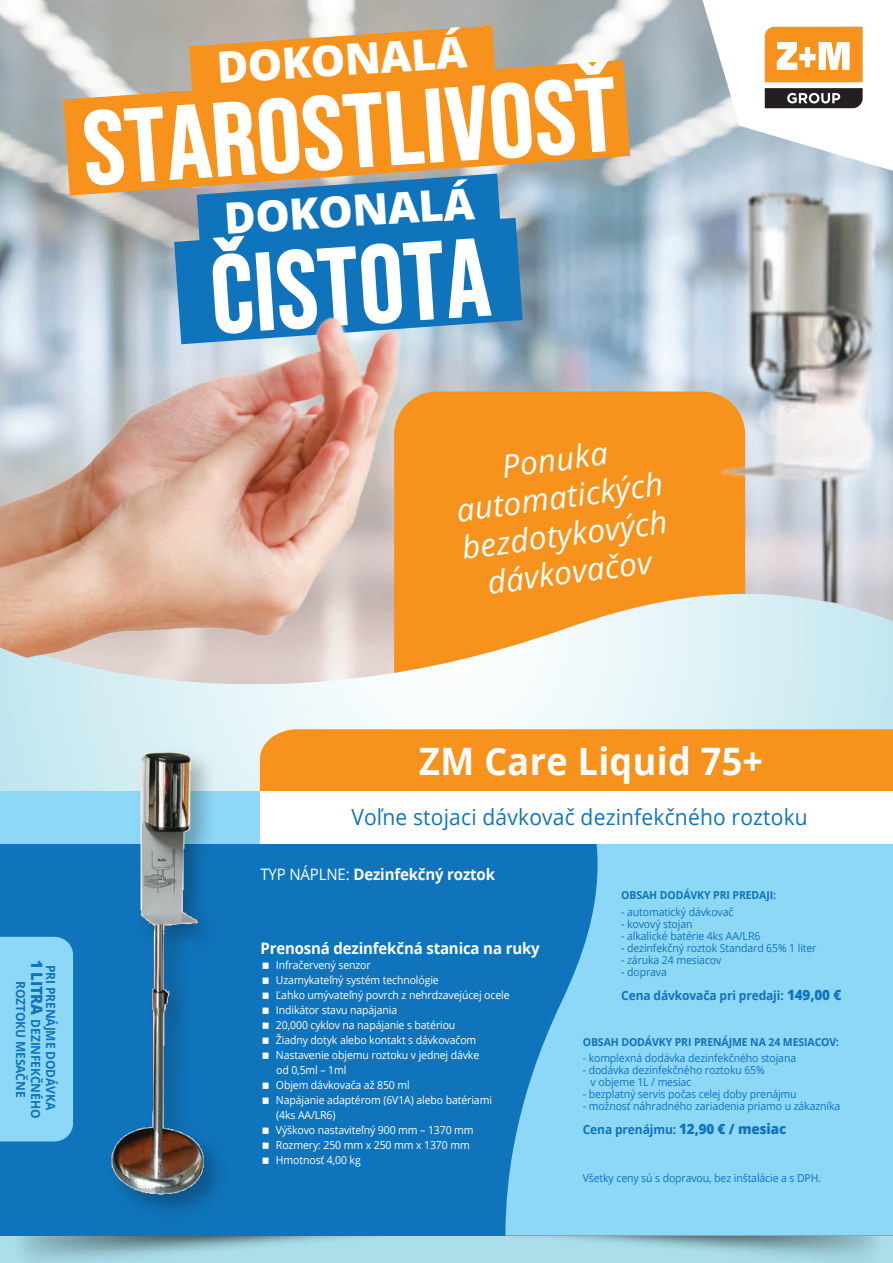
<style>
.page{position:relative;width:893px;height:1263px;background:#fff}
.page>*{position:absolute;margin:0;border:0;box-sizing:border-box;transform-origin:0 0}
.t1{font:109.5px "Bebas Neue";color:#fff}
.t2{font:103.5px "Bebas Neue";color:#fff;scale:1.06 1}
.t3{font:800 43.05px "Open Sans";color:#fff}
.t4{font:700 37.8px "Open Sans";letter-spacing:.01em;color:#fff;scale:.95 1}
.t5{font:italic 31.5px/37.8px "Open Sans";color:#fff;text-align:center}
.t6{font:22.05px "Open Sans";letter-spacing:.01em;color:#1074bc;scale:.95 1}
.t7{font:700 15.75px "Open Sans";letter-spacing:-.01em;color:#fff;scale:.95 1}
.t8{font:700 12.6px/15px "Open Sans";letter-spacing:-.01em;color:#1074bc;text-align:center;scale:.95 1}
.t9{font:11.1px/15px "Open Sans";letter-spacing:-.01em;color:#fff;scale:.95 1}
.t10{font:11.1px/12px "Open Sans";letter-spacing:-.01em;color:#1074bc;scale:.95 1}
.t11{font:700 11.1px "Open Sans";letter-spacing:-.01em;color:#1074bc;scale:.95 1}
.s1{font-weight:800;font-size:15.75px}
.s2{font-weight:400}
.s3{font-weight:800;font-size:14.25px}
</style>
<div class="page">
<img style="left:11px;top:1235px;width:873px;height:28px">
<div style="left:0;top:792px;width:373px;height:365px;background:#8dd7f7"></div>
<img style="left:0;top:0;width:893px;height:719px">
<svg style="left:394px;top:392px;width:351px;height:337px;fill:#f7931d"></svg>
<img style="left:662px;top:151px;width:231px;height:466px">
<svg style="left:702px;top:0;width:191px;height:171px"></svg>
<div style="left:260px;top:729px;width:633px;height:62px;background:#f7931d"></div>
<div style="left:260px;top:792px;width:633px;height:59px;background:#fff"></div>
<div style="left:0;top:844px;width:893px;height:391px;background:#1074bc"></div>
<img style="left:103px;top:738px;width:108px;height:461px">
<svg style="left:63px;top:60px;width:567px;height:135px;background:#dda969"></svg>
<svg style="left:82px;top:26px;width:537px;height:318px;background:#b39d78"></svg>
<img style="left:0;top:246px;width:446px;height:459px">
<div style="left:0;top:937px;width:73px;height:204px;background:#8dd7f7"></div>
<svg style="left:505px;top:844px;width:388px;height:391px;background:#7ecbf0"></svg>
<h3 class="t3" style="left:215px;top:34px;width:252px;rotate:-3deg">DOKONALÁ</h3>
<h2 class="t2" style="left:80px;top:92px;width:505px;rotate:-4deg">starostlivosť</h2>
<h3 class="t3" style="left:223px;top:185px;width:252px;rotate:-3deg">DOKONALÁ</h3>
<h1 class="t1" style="left:207px;top:234px;width:281px;rotate:-4deg">čistota</h1>
<h3 class="t5" style="left:450px;top:452px;width:209px;rotate:-7deg">Ponuka automatických bezdotykových dávkovačov</h3>
<p class="t8" style="left:58px;top:960px;width:168px;rotate:90deg">PRI PRENÁJME DODÁVKA<br><span class="s1">1 LITRA</span> DEZINFEKČNÉHO<br>ROZTOKU MESAČNE</p>
<h3 class="t4" style="left:419px;top:734px;width:363px">ZM Care Liquid 75+</h3>
<h3 class="t6" style="left:351px;top:802px;width:482px">Voľne stojaci dávkovač dezinfekčného roztoku</h3>
<h3 class="t7" style="left:260px;top:863px;width:248px"><span class="s2">TYP NÁPLNE:</span> Dezinfekčný roztok</h3>
<h3 class="t7" style="left:260px;top:937px;width:295px">Prenosná dezinfekčná stanica na ruky</h3>
<p class="t9" style="left:276px;top:957px;width:247px">Infračervený senzor<br>Uzamykateľný systém technológie<br>Ľahko umývateľný povrch z nehrdzavejúcej ocele<br>Indikátor stavu napájania<br>20,000 cyklov na napájanie s batériou<br>Žiadny dotyk alebo kontakt s dávkovačom<br>Nastavenie objemu roztoku v jednej dávke<br>od 0,5ml – 1ml<br>Objem dávkovača až 850 ml<br>Napájanie adaptérom (6V1A) alebo batériami (4ks AA/LR6)<br>Výškovo nastaviteľný 900 mm – 1370 mm<br>Rozmery: 250 mm x 250 mm x 1370 mm<br>Hmotnosť 4,00 kg</p>
<p class="t11" style="left:621px;top:887px;width:165px">OBSAH DODÁVKY PRI PREDAJI:</p>
<p class="t10" style="left:621px;top:905px;width:120px">- automatický dávkovač</p>
<p class="t10" style="left:621px;top:917px;width:77px">- kovový stojan</p>
<p class="t10" style="left:621px;top:929px;width:148px">- alkalické batérie 4ks AA/LR6</p>
<p class="t10" style="left:621px;top:941px;width:207px">- dezinfekčný roztok Standard 65% 1 liter</p>
<p class="t10" style="left:621px;top:953px;width:107px">- záruka 24 mesiacov</p>
<p class="t10" style="left:621px;top:965px;width:50px">- doprava</p>
<p class="t8" style="left:621px;top:987px;width:233px">Cena dávkovača pri predaji: <span class="s3">149,00 €</span></p>
<p class="t11" style="left:583px;top:1034px;width:271px">OBSAH DODÁVKY PRI PRENÁJME NA 24 MESIACOV:</p>
<p class="t10" style="left:583px;top:1052px;width:226px">- komplexná dodávka dezinfekčného stojana</p>
<p class="t10" style="left:591px;top:1064px;width:185px;text-indent:-8px">- dodávka dezinfekčného roztoku 65% v objeme 1L / mesiac</p>
<p class="t10" style="left:583px;top:1088px;width:227px">- bezplatný servis počas celej doby prenájmu</p>
<p class="t10" style="left:583px;top:1100px;width:273px">- možnosť náhradného zariadenia priamo u zákazníka</p>
<p class="t8" style="left:583px;top:1122px;width:216px">Cena prenájmu: <span class="s3">12,90 € / mesiac</span></p>
<p class="t10" style="left:583px;top:1172px;width:252px">Všetky ceny sú s dopravou, bez inštalácie a s DPH.</p>
</div>
